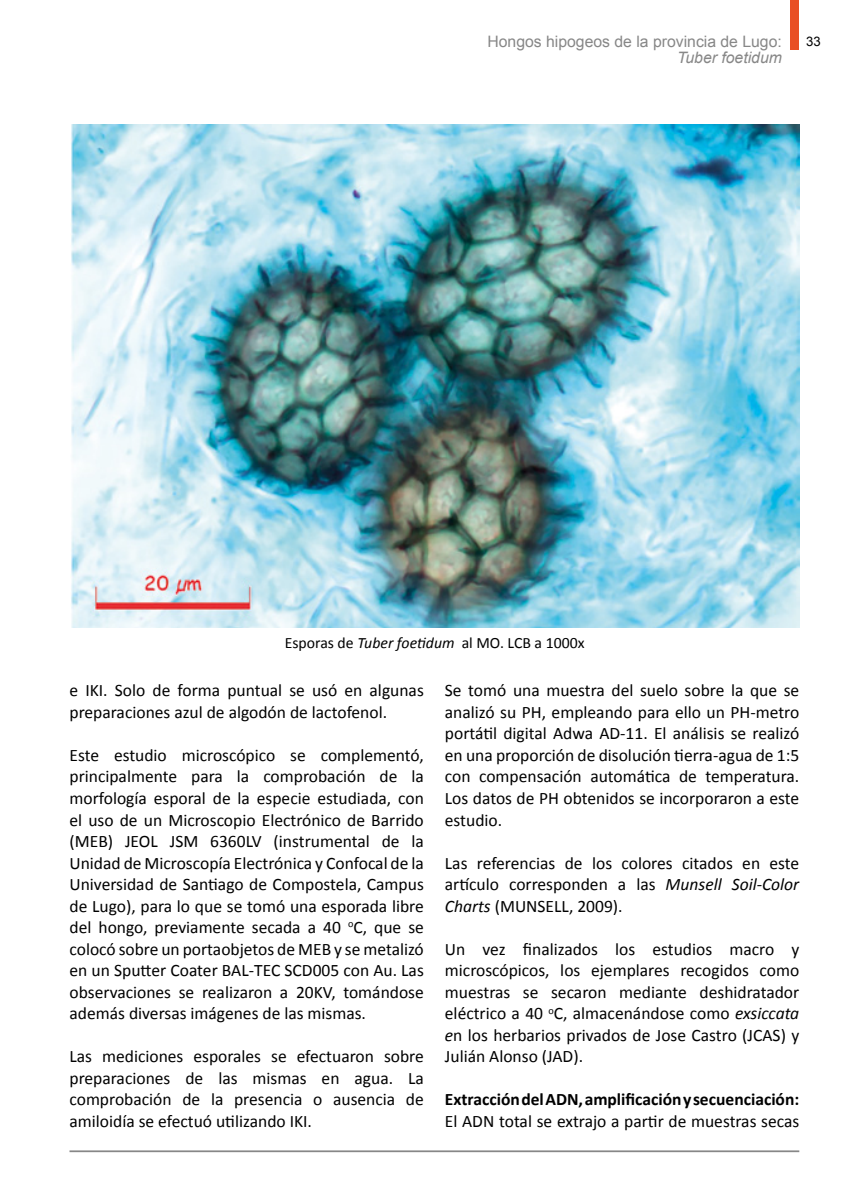
<style>
.page{position:relative;width:844px;height:1191px;background:#fff}
.page>*{position:absolute;margin:0;border:0;box-sizing:border-box;transform-origin:0 0}
.t1{font:17.5px/21.5px "Calibri";color:#000;text-align:justify}
.t2{font:700 17.5px "Calibri";color:#000}
.t3{font:15.75px "Calibri";color:#000}
.t4{font:15.75px "Arial";color:#878787}
.t5{font:italic 15.75px "Arial";color:#878787}
.t6{font:13.12px "Arial";color:#000}
.s1{font-style:italic}
</style>
<div class="page">
<div style="left:790px;top:0;width:9px;height:50px;background:#e94e24"></div>
<hr style="left:69px;top:1150px;width:730px;height:2px;background:#878787">
<img style="left:71px;top:124px;width:728px;height:503px">
<p class="t4" style="left:487px;top:32px;width:296px">Hongos hipogeos de la provincia de Lugo:</p>
<p class="t6" style="left:806px;top:33px;width:16px">33</p>
<p class="t5" style="left:677px;top:47px;width:106px">Tuber foetidum</p>
<p class="t3" style="left:285px;top:633px;width:301px">Esporas de <span class="s1">Tuber foetidum</span> al MO. LCB a 1000x</p>
<p class="t1" style="left:69px;top:680px;width:356px">e IKI. Solo de forma puntual se usó en algunas preparaciones azul de algodón de lactofenol.</p>
<p class="t1" style="left:69px;top:744px;width:356px">Este estudio microscópico se complementó, principalmente para la comprobación de la morfología esporal de la especie estudiada, con el uso de un Microscopio Electrónico de Barrido (MEB) JEOL JSM 6360LV (instrumental de la Unidad de Microscopía Electrónica y Confocal de la Universidad de Santiago de Compostela, Campus de Lugo), para lo que se tomó una esporada libre del hongo, previamente secada a 40 <sup>o</sup>C, que se colocó sobre un portaobjetos de MEB y se metalizó en un Sputter Coater BAL-TEC SCD005 con Au. Las observaciones se realizaron a 20KV, tomándose además diversas imágenes de las mismas.</p>
<p class="t1" style="left:69px;top:1046px;width:356px">Las mediciones esporales se efectuaron sobre preparaciones de las mismas en agua. La comprobación de la presencia o ausencia de amiloidía se efectuó utilizando IKI.</p>
<p class="t1" style="left:445px;top:680px;width:356px">Se tomó una muestra del suelo sobre la que se analizó su PH, empleando para ello un PH-metro portátil digital Adwa AD-11. El análisis se realizó en una proporción de disolución tierra-agua de 1:5 con compensación automática de temperatura.<br>Los datos de PH obtenidos se incorporaron a este estudio.</p>
<p class="t1" style="left:445px;top:852px;width:356px">Las referencias de los colores citados en este artículo corresponden a las <span class="s1">Munsell Soil-Color Charts</span> (MUNSELL, 2009).</p>
<p class="t1" style="left:445px;top:938px;width:356px">Un vez finalizados los estudios macro y microscópicos, los ejemplares recogidos como muestras se secaron mediante deshidratador eléctrico a 40 <sup>o</sup>C, almacenándose como <span class="s1">exsiccata e</span>n los herbarios privados de Jose Castro (JCAS) y Julián Alonso (JAD).</p>
<p class="t2" style="left:445px;top:1088px;width:356px">Extracción del ADN, amplificación y secuenciación:</p>
<p class="t1" style="left:445px;top:1110px;width:356px">El ADN total se extrajo a partir de muestras secas</p>
</div>
